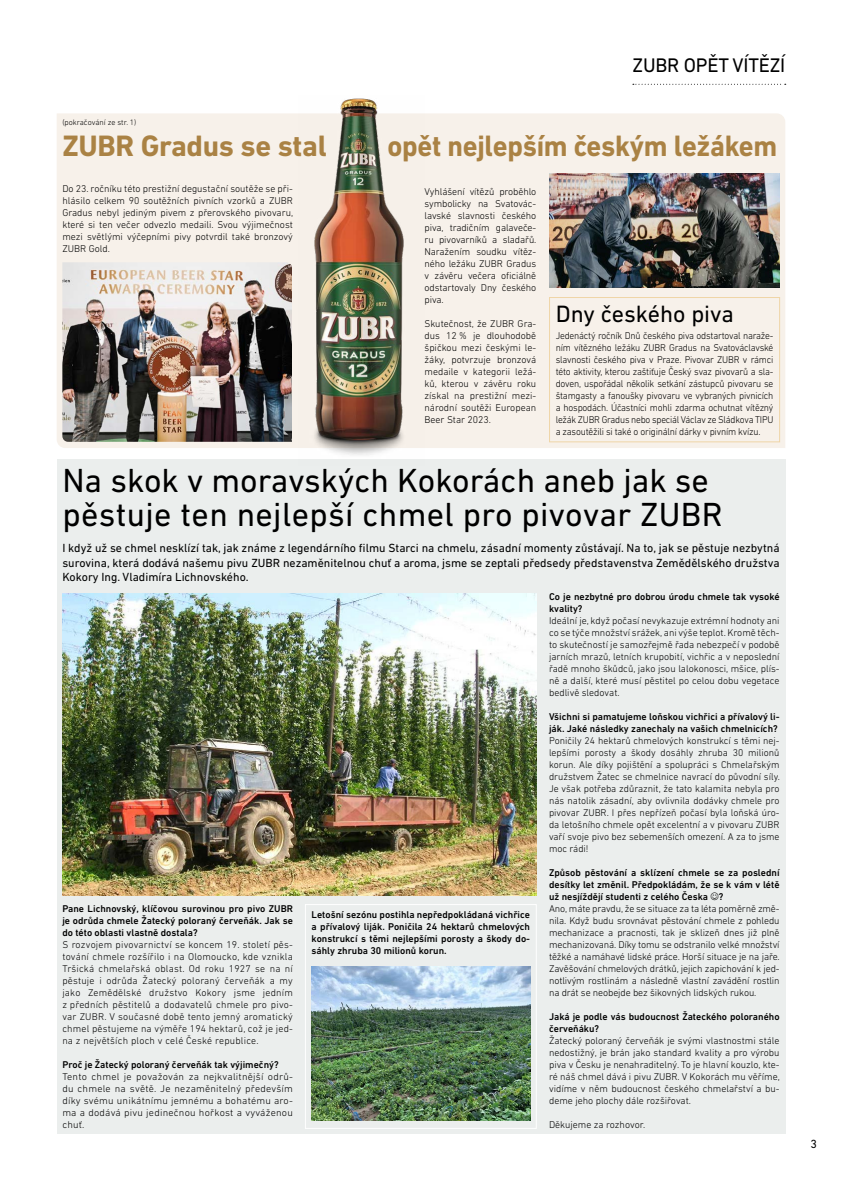
<style>
.page{position:relative;width:842px;height:1191px;background:#fff}
.page>*{position:absolute;margin:0;border:0;box-sizing:border-box;transform-origin:0 0}
.headline{font:34px/34px "DIN Next LT Pro";letter-spacing:.005em;color:#000}
.headline-2{font:700 30px "DIN Next LT Pro";letter-spacing:-.01em;color:#aa8244;scale:.94 1}
.headline-3{font:700 30px "DIN Next LT Pro";letter-spacing:-.01em;color:#aa8244}
.subhead{font:24px "DIN Next LT Pro";color:#000}
.RUBRIKA{font:20px "DIN Next LT Pro";letter-spacing:-.01em;color:#000}
.perex{font:12px/14.4px "DIN Next LT Pro";color:#000;text-align:justify}
.text{font:300 10px/12px "DIN Next LT Pro";color:#000;text-align:justify}
.dotaz{font:500 10px/12px "DIN Next LT Pro";color:#000}
.text-2{font:300 10px/12px "DIN Next LT Pro";color:#000;text-align:justify;scale:.96 1}
.text-3{font:500 10px/12px "DIN Next LT Pro";color:#000;text-align:justify}
.perex-2{font:300 8px "DIN Next LT Pro";color:#000}
</style>
<div class="page">
<div style="left:57px;top:113px;width:728px;height:335px;background:#f7f1ea"></div>
<svg style="left:633px;top:84px;width:153px;height:1px"></svg>
<div style="left:57px;top:459px;width:728px;height:675px;background:#ebeeed"></div>
<img style="left:62px;top:262px;width:230px;height:180px">
<img style="left:62px;top:594px;width:474px;height:301px">
<img style="left:312px;top:966px;width:219px;height:154px">
<div style="left:305px;top:904px;width:232px;height:224px;border:1px solid #fff"></div>
<img style="left:299px;top:98px;width:125px;height:357px">
<img style="left:549px;top:174px;width:231px;height:114px">
<div style="left:549px;top:297px;width:231px;height:145px;border:1px solid #efd5a7"></div>
<p class="perex-2" style="left:62px;top:118px;width:76px">(pokračování ze str. 1)</p>
<p class="RUBRIKA" style="left:633px;top:54px;width:154px">ZUBR OPĚT VÍTĚZÍ</p>
<p class="headline-3" style="left:62px;top:128px;width:266px">ZUBR Gradus se stal</p>
<p class="headline-2" style="left:388px;top:128px;width:416px">opět nejlepším českým ležákem</p>
<p class="text" style="left:62px;top:182px;width:232px">Do 23. ročníku této prestižní degustační soutěže se při&shy;hlásilo celkem 90 soutěžních pivních vzorků a ZUBR Gradus nebyl jediným pivem z přerovského pivovaru, které si ten večer odvezlo medaili. Svou výjimečnost mezi světlými výčepními pivy potvrdil také bronzový ZUBR Gold.</p>
<p class="text" style="left:424px;top:185px;width:113px">Vyhlášení vítězů proběhlo symbolicky na Svatovác&shy;lavské slavnosti českého piva, tradičním galaveče&shy;ru pivovarníků a sladařů.<br>Naražením soudku vítěz&shy;ného ležáku ZUBR Gradus v závěru večera oficiálně odstartovaly Dny českého piva.</p>
<p class="text" style="left:424px;top:317px;width:113px">Skutečnost, že ZUBR Gra&shy;dus 12 % je dlouhodobě špičkou mezi českými le&shy;žáky, potvrzuje bronzová medaile v kategorii ležá&shy;ků, kterou v závěru roku získal na prestižní mezi&shy;národní soutěži European Beer Star 2023.</p>
<p class="subhead" style="left:556px;top:300px;width:180px">Dny českého piva</p>
<p class="text-2" style="left:556px;top:330px;width:228px">Jedenáctý ročník Dnů českého piva odstartoval naraže&shy;ním vítězného ležáku ZUBR Gradus na Svatováclavské slavnosti českého piva v Praze. Pivovar ZUBR v rámci této aktivity, kterou zaštiťuje Český svaz pivovarů a sla&shy;doven, uspořádal několik setkání zástupců pivovaru se štamgasty a fanoušky pivovaru ve vybraných pivnicích a hospodách. Účastníci mohli zdarma ochutnat vítězný ležák ZUBR Gradus nebo speciál Václav ze Sládkova TIPU a zasoutěžili si také o originální dárky v pivním kvízu.</p>
<p class="headline" style="left:62px;top:463px;width:662px">Na skok v moravských Kokorách aneb jak se pěstuje ten nejlepší chmel pro pivovar ZUBR</p>
<p class="perex" style="left:62px;top:541px;width:719px">I když už se chmel nesklízí tak, jak známe z legendárního filmu Starci na chmelu, zásadní momenty zůstávají. Na to, jak se pěstuje nezbytná surovina, která dodává našemu pivu ZUBR nezaměnitelnou chuť a aroma, jsme se zeptali předsedy představenstva Zemědělského družstva Kokory Ing. Vladimíra Lichnovského.</p>
<p class="dotaz" style="left:62px;top:903px;width:232px;text-align:justify">Pane Lichnovský, klíčovou surovinou pro pivo ZUBR je odrůda chmele Žatecký poloraný červeňák. Jak se do této oblasti vlastně dostala?</p>
<p class="text" style="left:62px;top:938px;width:232px">S rozvojem pivovarnictví se koncem 19. století pěs&shy;tování chmele rozšířilo i na Olomoucko, kde vznikla Tršická chmelařská oblast. Od roku 1927 se na ní pěstuje i odrůda Žatecký poloraný červeňák a my jako Zemědělské družstvo Kokory jsme jedním z předních pěstitelů a dodavatelů chmele pro pivo&shy;var ZUBR. V současné době tento jemný aromatický chmel pěstujeme na výměře 194 hektarů, což je jed&shy;na z největších ploch v celé České republice.</p>
<p class="dotaz" style="left:62px;top:1059px;width:218px">Proč je Žatecký poloraný červeňák tak výjimečný?</p>
<p class="text" style="left:62px;top:1070px;width:232px">Tento chmel je považován za nejkvalitnější odrů&shy;du chmele na světě. Je nezaměnitelný především díky svému unikátnímu jemnému a bohatému aro&shy;ma a dodává pivu jedinečnou hořkost a vyváženou chuť.</p>
<p class="text-3" style="left:312px;top:908px;width:220px">Letošní sezónu postihla nepředpokládaná vichřice a přívalový liják. Poničila 24 hektarů chmelových konstrukcí s těmi nejlepšími porosty a škody do&shy;sáhly zhruba 30 milionů korun.</p>
<p class="dotaz" style="left:549px;top:591px;width:232px">Co je nezbytné pro dobrou úrodu chmele tak vysoké kvality?</p>
<p class="text" style="left:549px;top:614px;width:232px">Ideální je, když počasí nevykazuje extrémní hodnoty ani co se týče množství srážek, ani výše teplot. Kromě těch&shy;to skutečností je samozřejmě řada nebezpečí v podobě jarních mrazů, letních krupobití, vichřic a v neposlední řadě mnoho škůdců, jako jsou lalokonosci, mšice, plís&shy;ně a další, které musí pěstitel po celou dobu vegetace bedlivě sledovat.</p>
<p class="dotaz" style="left:549px;top:711px;width:232px">Všichni si pamatujeme loňskou vichřici a přívalový li&shy;ják. Jaké následky zanechaly na vašich chmelnicích?</p>
<p class="text" style="left:549px;top:734px;width:232px">Poničily 24 hektarů chmelových konstrukcí s těmi nej&shy;lepšími porosty a škody dosáhly zhruba 30 milionů korun. Ale díky pojištění a spolupráci s Chmelařským družstvem Žatec se chmelnice navrací do původní síly.<br>Je však potřeba zdůraznit, že tato kalamita nebyla pro nás natolik zásadní, aby ovlivnila dodávky chmele pro pivovar ZUBR. I přes nepřízeň počasí byla loňská úro&shy;da letošního chmele opět excelentní a v pivovaru ZUBR vaří svoje pivo bez sebemenších omezení. A za to jsme moc rádi!</p>
<p class="dotaz" style="left:549px;top:867px;width:232px;text-align:justify">Způsob pěstování a sklízení chmele se za poslední desítky let změnil. Předpokládám, že se k vám v létě už nesjíždějí studenti z celého Česka ?</p>
<p class="text" style="left:549px;top:902px;width:232px">Ano, máte pravdu, že se situace za ta léta poměrně změ&shy;nila. Když budu srovnávat pěstování chmele z pohledu mechanizace a pracnosti, tak je sklizeň dnes již plně mechanizovaná. Díky tomu se odstranilo velké množství těžké a namáhavé lidské práce. Horší situace je na jaře.<br>Zavěšování chmelových drátků, jejich zapichování k jed&shy;notlivým rostlinám a následně vlastní zavádění rostlin na drát se neobejde bez šikovných lidských rukou.</p>
<p class="dotaz" style="left:549px;top:1011px;width:232px">Jaká je podle vás budoucnost Žateckého poloraného červeňáku?</p>
<p class="text" style="left:549px;top:1034px;width:232px">Žatecký poloraný červeňák je svými vlastnostmi stále nedostižný, je brán jako standard kvality a pro výrobu piva v Česku je nenahraditelný. To je hlavní kouzlo, kte&shy;ré náš chmel dává i pivu ZUBR. V Kokorách mu věříme, vidíme v něm budoucnost českého chmelařství a bu&shy;deme jeho plochy dále rozšiřovat.</p>
<p class="text" style="left:549px;top:1118px;width:98px">Děkujeme za rozhovor.</p>
<p class="perex" style="left:810px;top:1137px;width:8px">3</p>
</div>
